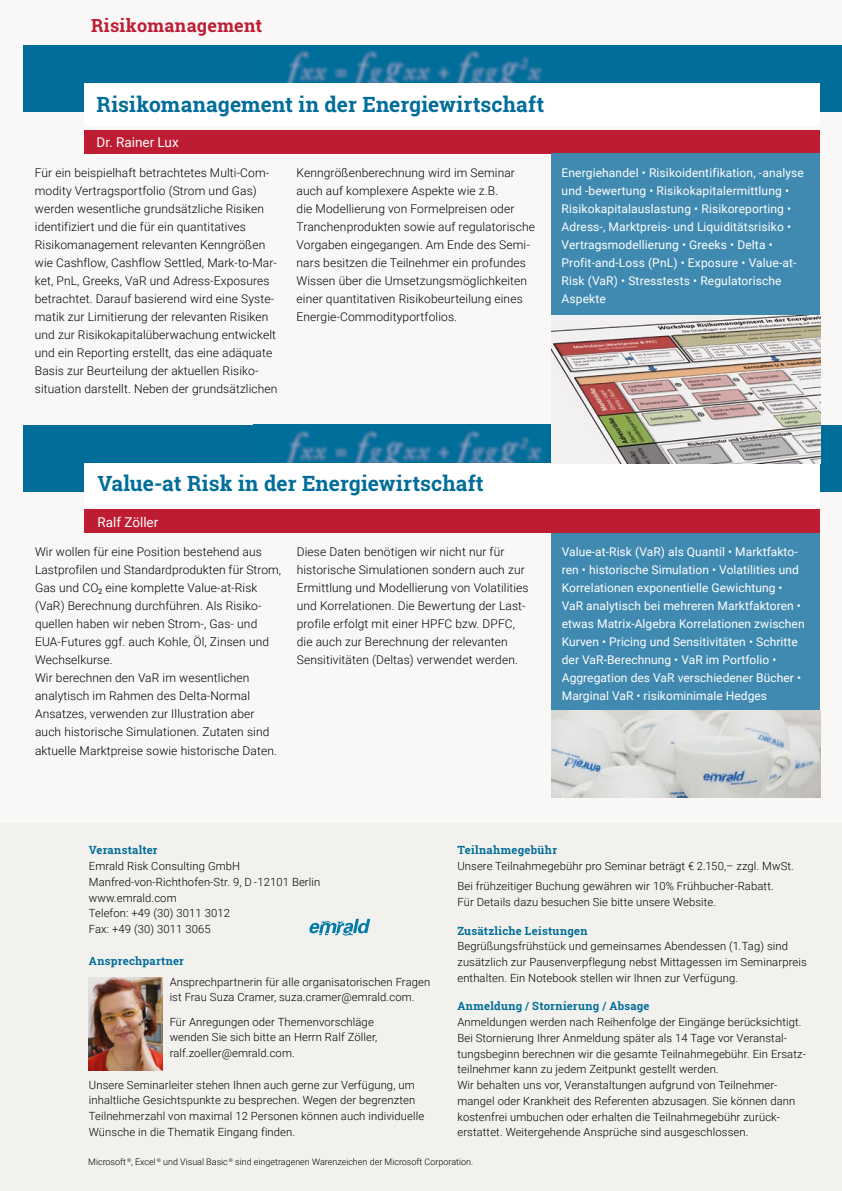
<style>
.page{position:relative;width:842px;height:1191px;background:#f9f8f6}
.page>*{position:absolute;margin:0;border:0;box-sizing:border-box;transform-origin:0 0}
.t1{font:700 21px "Roboto Slab";letter-spacing:.005em;color:#006d9a}
.t2{font:700 18px "Roboto Slab";letter-spacing:.015em;color:#be1c33}
.t3{font:13.5px "Roboto";color:#fff}
.t4{font:300 12px/18px "Roboto";letter-spacing:.01em;color:#000}
.t5{font:12px/18px "Roboto";letter-spacing:.005em;color:#fff}
.t6{font:300 11.25px/15.8px "Roboto";letter-spacing:.01em;color:#000}
.t7{font:700 11.25px "Roboto Slab";letter-spacing:.025em;color:#006d9a}
.t8{font:300 9px "Roboto";color:#000}
</style>
<div class="page">
<div style="left:0;top:823px;width:842px;height:368px;background:#f3f1ed"></div>
<img style="left:89px;top:977px;width:73px;height:93px">
<svg style="left:309px;top:918px;width:61px;height:17px"></svg>
<div style="left:23px;top:45px;width:819px;height:67px;background:#006d9a"></div>
<img style="left:254px;top:50px;width:312px;height:34px">
<div style="left:85px;top:84px;width:735px;height:42px;background:#fff"></div>
<div style="left:85px;top:130px;width:735px;height:24px;background:#be1c33"></div>
<div style="left:23px;top:425px;width:819px;height:66px;background:#006d9a"></div>
<img style="left:286px;top:430px;width:257px;height:33px">
<div style="left:85px;top:463px;width:735px;height:42px;background:#fff"></div>
<div style="left:85px;top:510px;width:735px;height:23px;background:#be1c33"></div>
<div style="left:551px;top:154px;width:269px;height:240px;background:#408ab1"></div>
<div style="left:551px;top:533px;width:269px;height:178px;background:#408ab1"></div>
<img style="left:551px;top:711px;width:269px;height:87px">
<img style="left:551px;top:315px;width:269px;height:148px">
<h2 class="t2" style="left:91px;top:14px;width:173px">Risikomanagement</h2>
<h1 class="t1" style="left:97px;top:90px;width:449px">Risikomanagement in der Energiewirtschaft</h1>
<p class="t3" style="left:97px;top:133px;width:84px">Dr. Rainer Lux</p>
<p class="t4" style="left:35px;top:163px;width:244px">Für ein beispielhaft betrachtetes Multi-Com&shy;modity Vertragsportfolio (Strom und Gas) werden wesentliche grundsätzliche Risiken identifiziert und die für ein quantitatives Risikomanagement relevanten Kenngrößen wie Cashflow, Cashflow Settled, Mark-to-Mar&shy;ket, PnL, Greeks, VaR und Adress-Exposures betrachtet. Darauf basierend wird eine Syste&shy;matik zur Limitierung der relevanten Risiken und zur Risikokapitalüberwachung entwickelt und ein Reporting erstellt, das eine adäquate Basis zur Beurteilung der aktuellen Risiko&shy;situation darstellt. Neben der grundsätzlichen</p>
<p class="t4" style="left:297px;top:163px;width:240px">Kenngrößenberechnung wird im Seminar auch auf komplexere Aspekte wie z.B.<br>die Modellierung von Formelpreisen oder Tranchenprodukten sowie auf regulatorische Vorgaben eingegangen. Am Ende des Semi&shy;nars besitzen die Teilnehmer ein profundes Wissen über die Umsetzungsmöglichkeiten einer quantitativen Risikobeurteilung eines Energie-Commodityportfolios.</p>
<p class="t5" style="left:562px;top:163px;width:244px">Energiehandel • Risikoidentifikation, -analyse und -bewertung • Risikokapitalermittlung • Risikokapitalauslastung • Risikoreporting • Adress-, Marktpreis- und Liquiditätsrisiko • Vertragsmodellierung • Greeks • Delta • Profit-and-Loss (PnL) • Exposure • Value-at-Risk (VaR) • Stresstests • Regulatorische Aspekte</p>
<h1 class="t1" style="left:97px;top:469px;width:388px">Value-at Risk in der Energiewirtschaft</h1>
<p class="t3" style="left:97px;top:512px;width:62px">Ralf Zöller</p>
<p class="t4" style="left:35px;top:543px;width:248px">Wir wollen für eine Position bestehend aus Lastprofilen und Standardprodukten für Strom, Gas und CO<sub>2</sub> eine komplette Value-at-Risk (VaR) Berechnung durchführen. Als Risiko&shy;quellen haben wir neben Strom-, Gas- und EUA-Futures ggf. auch Kohle, Öl, Zinsen und Wechselkurse.<br>Wir berechnen den VaR im wesentlichen analytisch im Rahmen des Delta-Normal Ansatzes, verwenden zur Illustration aber auch historische Simulationen. Zutaten sind aktuelle Marktpreise sowie historische Daten.</p>
<p class="t4" style="left:297px;top:543px;width:233px">Diese Daten benötigen wir nicht nur für historische Simulationen sondern auch zur Ermittlung und Modellierung von Volatilities und Korrelationen. Die Bewertung der Last&shy;profile erfolgt mit einer HPFC bzw. DPFC, die auch zur Berechnung der relevanten Sensitivitäten (Deltas) verwendet werden.</p>
<p class="t5" style="left:562px;top:543px;width:244px">Value-at-Risk (VaR) als Quantil • Marktfakto&shy;ren • historische Simulation • Volatilities und Korrelationen exponentielle Gewichtung • VaR analytisch bei mehreren Marktfaktoren • etwas Matrix-Algebra Korrelationen zwischen Kurven • Pricing und Sensitivitäten • Schritte der VaR-Berechnung • VaR im Portfolio • Aggregation des VaR verschiedener Bücher • Marginal VaR • risikominimale Hedges</p>
<p class="t7" style="left:89px;top:842px;width:70px">Veranstalter</p>
<p class="t6" style="left:89px;top:857px;width:233px">Emrald Risk Consulting GmbH<br>Manfred-von-Richthofen-Str. 9, D -12101 Berlin www.emrald.com<br>Telefon: +49 (30) 3011 3012<br>Fax: +49 (30) 3011 3065</p>
<p class="t7" style="left:89px;top:952px;width:97px">Ansprechpartner</p>
<p class="t6" style="left:170px;top:973px;width:262px">Ansprechpartnerin für alle organisatorischen Fragen ist Frau Suza Cramer, suza.cramer@emrald.com.</p>
<p class="t6" style="left:170px;top:1013px;width:209px">Für Anregungen oder Themenvorschläge wenden Sie sich bitte an Herrn Ralf Zöller, ralf.zoeller@emrald.com.</p>
<p class="t6" style="left:89px;top:1076px;width:337px">Unsere Seminarleiter stehen Ihnen auch gerne zur Verfügung, um inhaltliche Gesichtspunkte zu besprechen. Wegen der begrenzten Teilnehmerzahl von maximal 12 Personen können auch individuelle Wünsche in die Thematik Eingang finden.</p>
<p class="t7" style="left:457px;top:842px;width:101px">Teilnahmegebühr</p>
<p class="t6" style="left:457px;top:855px;width:338px;line-height:20.2px">Unsere Teilnahmegebühr pro Seminar beträgt € 2.150,– zzgl. MwSt.<br>Bei frühzeitiger Buchung gewähren wir 10% Frühbucher-Rabatt.</p>
<p class="t6" style="left:457px;top:893px;width:260px">Für Details dazu besuchen Sie bitte unsere Website.</p>
<p class="t7" style="left:457px;top:922px;width:132px">Zusätzliche Leistungen</p>
<p class="t6" style="left:457px;top:938px;width:351px">Begrüßungsfrühstück und gemeinsames Abendessen (1. Tag) sind zusätzlich zur Pausenverpflegung nebst Mittagessen im Seminarpreis enthalten. Ein Notebook stellen wir Ihnen zur Verfügung.</p>
<p class="t7" style="left:457px;top:998px;width:194px">Anmeldung / Stornierung / Absage</p>
<p class="t6" style="left:457px;top:1013px;width:350px">Anmeldungen werden nach Reihenfolge der Eingänge berücksichtigt.<br>Bei Stornierung Ihrer Anmeldung später als 14 Tage vor Veranstal&shy;tungsbeginn berechnen wir die gesamte Teilnahmegebühr. Ein Ersatz&shy;teilnehmer kann zu jedem Zeitpunkt gestellt werden.<br>Wir behalten uns vor, Veranstaltungen aufgrund von Teilnehmer&shy;mangel oder Krankheit des Referenten abzusagen. Sie können dann kostenfrei umbuchen oder erhalten die Teilnahmegebühr zurück&shy;erstattet. Weitergehende Ansprüche sind ausgeschlossen.</p>
<p class="t8" style="left:88px;top:1155px;width:387px">Microsoft <sup>®</sup>, Excel <sup>®</sup> und Visual Basic <sup>®</sup> sind eingetragenen Warenzeichen der Microsoft Corporation.</p>
</div>
